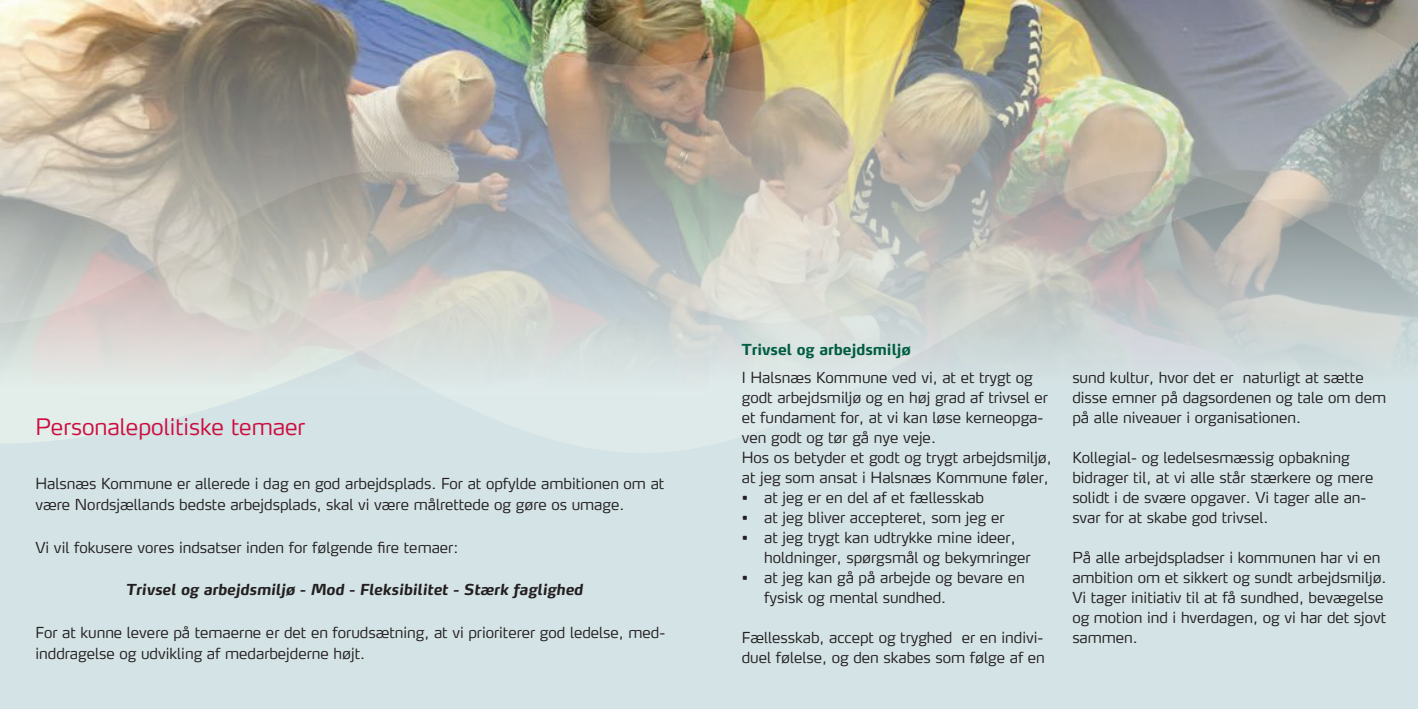
<style>
.page{position:relative;width:1418px;height:709px;background:#fff}
.page>*{position:absolute;margin:0;border:0;box-sizing:border-box;transform-origin:0 0}
.t1{font:300 22.5px "Max TF";color:#cd0d40}
.t2{font:300 15px/20px "Max TF";color:#231f20}
.t3{font:italic 700 15px "Max TF";color:#231f20}
.t4{font:700 15px "Max TF";color:#005c41}
</style>
<div class="page">
<div style="left:0;top:453px;width:1417px;height:255px;background:#d4e3e6"></div>
<svg style="left:0;top:323px;width:1417px;height:130px;fill:#d4e3e6"></svg>
<img style="left:0;top:0;width:1417px;height:323px">
<h1 class="t1" style="left:35px;top:412px;width:271px">Personalepolitiske temaer</h1>
<p class="t2" style="left:35px;top:473px;width:630px;line-height:21.2px">Halsnæs Kommune er allerede i dag en god arbejdsplads. For at opfylde ambitionen om at være Nordsjællands bedste arbejdsplads, skal vi være målrettede og gøre os umage.</p>
<p class="t2" style="left:35px;top:537px;width:424px">Vi vil fokusere vores indsatser inden for følgende fire temaer:</p>
<p class="t3" style="left:126px;top:580px;width:458px">Trivsel og arbejdsmiljø - Mod - Fleksibilitet - Stærk faglighed</p>
<p class="t2" style="left:35px;top:621px;width:631px;line-height:21.2px">For at kunne levere på temaerne er det en forudsætning, at vi prioriterer god ledelse, med&shy;inddragelse og udvikling af medarbejderne højt.</p>
<p class="t4" style="left:741px;top:340px;width:171px">Trivsel og arbejdsmiljø</p>
<p class="t2" style="left:741px;top:367px;width:311px">I Halsnæs Kommune ved vi, at et trygt og godt arbejdsmiljø og en høj grad af trivsel er et fundament for, at vi kan løse kerneopga&shy;ven godt og tør gå nye veje.<br>Hos os betyder et godt og trygt arbejdsmiljø, at jeg som ansat i Halsnæs Kommune føler,</p>
<p class="t2" style="left:741px;top:487px;width:244px">• at jeg er en del af et fællesskab</p>
<p class="t2" style="left:741px;top:507px;width:264px">• at jeg bliver accepteret, som jeg er</p>
<p class="t2" style="left:764px;top:527px;width:268px;text-indent:-22px">• at jeg trygt kan udtrykke mine ideer, holdninger, spørgsmål og bekymringer</p>
<p class="t2" style="left:764px;top:567px;width:262px;text-indent:-22px">• at jeg kan gå på arbejde og bevare en fysisk og mental sundhed.</p>
<p class="t2" style="left:741px;top:627px;width:304px">Fællesskab, accept og tryghed er en indivi&shy;duel følelse, og den skabes som følge af en</p>
<p class="t2" style="left:1072px;top:367px;width:315px">sund kultur, hvor det er naturligt at sætte disse emner på dagsordenen og tale om dem på alle niveauer i organisationen.</p>
<p class="t2" style="left:1072px;top:447px;width:302px">Kollegial- og ledelsesmæssig opbakning bidrager til, at vi alle står stærkere og mere solidt i de svære opgaver. Vi tager alle an&shy;svar for at skabe god trivsel.</p>
<p class="t2" style="left:1072px;top:547px;width:316px">På alle arbejdspladser i kommunen har vi en ambition om et sikkert og sundt arbejdsmiljø.<br>Vi tager initiativ til at få sundhed, bevægelse og motion ind i hverdagen, og vi har det sjovt sammen.</p>
</div>
